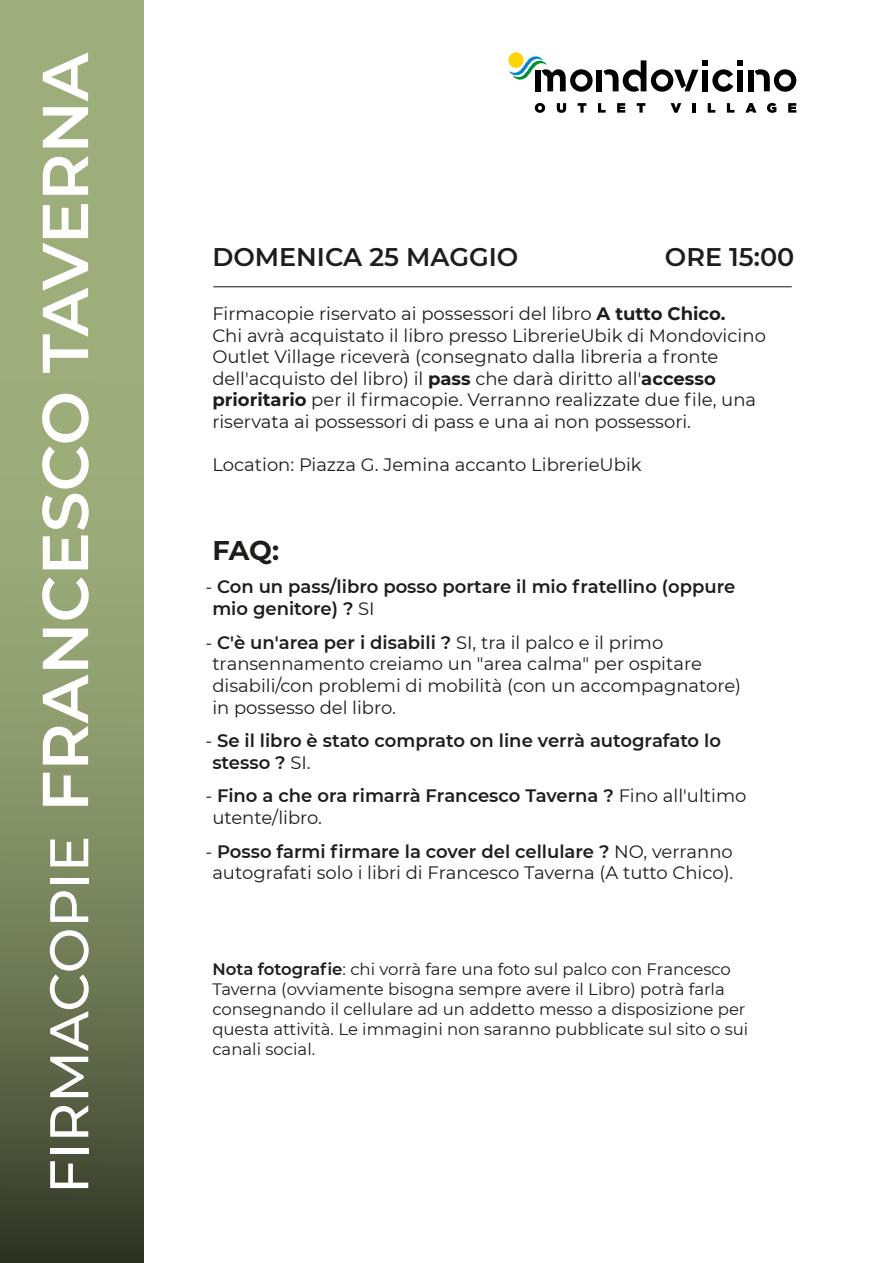
<style>
.page{position:relative;width:893px;height:1263px;background:#fff}
.page>*{position:absolute;margin:0;border:0;box-sizing:border-box;transform-origin:0 0}
.t1{font:600 64.65px "Montserrat";color:#fff}
.t2{font:500 54.3px "Montserrat";color:#fff}
.t3{font:700 27px "Montserrat";color:#1d1d1b}
.t4{font:600 25.5px "Montserrat";color:#1d1d1b}
.t5{font:18px/21.6px "Montserrat";color:#1d1d1b}
.t6{font:600 18px/21.6px "Montserrat";color:#1d1d1b}
.t7{font:16.5px/19.8px "Montserrat";color:#1d1d1b}
.s1{font-weight:700}
.s2{font-weight:400}
.s3{font-weight:600}
</style>
<div class="page">
<div style="left:0;top:0;width:143px;height:1263px;background:#9eae7b"></div>
<svg style="left:535px;top:103px;width:10px;height:10px"></svg>
<svg style="left:557px;top:103px;width:9px;height:10px"></svg>
<svg style="left:578px;top:103px;width:8px;height:10px"></svg>
<svg style="left:598px;top:103px;width:8px;height:10px"></svg>
<svg style="left:617px;top:103px;width:8px;height:10px"></svg>
<svg style="left:637px;top:103px;width:8px;height:10px"></svg>
<svg style="left:671px;top:103px;width:10px;height:10px"></svg>
<svg style="left:693px;top:103px;width:3px;height:10px"></svg>
<svg style="left:708px;top:103px;width:7px;height:10px"></svg>
<svg style="left:727px;top:103px;width:7px;height:10px"></svg>
<svg style="left:745px;top:103px;width:11px;height:10px"></svg>
<svg style="left:767px;top:103px;width:9px;height:10px"></svg>
<svg style="left:788px;top:103px;width:8px;height:10px"></svg>
<div style="left:596px;top:70px;width:6px;height:21px;background:#010101"></div>
<svg style="left:508px;top:52px;width:16px;height:16px"></svg>
<div style="left:748px;top:70px;width:6px;height:21px;background:#010101"></div>
<svg style="left:755px;top:69px;width:41px;height:23px"></svg>
<svg style="left:508px;top:54px;width:85px;height:38px"></svg>
<svg style="left:603px;top:60px;width:140px;height:32px"></svg>
<svg style="left:0;top:644px;width:143px;height:619px;background:#6b7653"></svg>
<hr style="left:213px;top:286px;width:579px;height:1px;background:#1d1d1b">
<h1 class="t1" style="left:19px;top:812px;width:761px;rotate:-90deg">FRANCESCO TAVERNA</h1>
<h2 class="t2" style="left:31px;top:1194px;width:360px;rotate:-90deg">FIRMACOPIE</h2>
<h3 class="t4" style="left:212px;top:239px;width:307px">DOMENICA 25 MAGGIO</h3>
<h3 class="t4" style="left:665px;top:239px;width:131px">ORE 15:00</h3>
<p class="t5" style="left:212px;top:302px;width:555px">Firmacopie riservato ai possessori del libro <span class="s1">A tutto Chico.<br></span>Chi avrà acquistato il libro presso LibrerieUbik di Mondovicino Outlet Village riceverà (consegnato dalla libreria a fronte dell'acquisto del libro) il <span class="s1">pass</span> che darà diritto all'<span class="s1">accesso prioritario</span> per il firmacopie. Verranno realizzate due file, una riservata ai possessori di pass e una ai non possessori.</p>
<p class="t5" style="left:212px;top:453px;width:431px">Location: Piazza G. Jemina accanto LibrerieUbik</p>
<h3 class="t3" style="left:212px;top:531px;width:68px">FAQ:</h3>
<p class="t6" style="left:212px;top:575px;width:524px;text-indent:-7px"><span class="s2">-</span> Con un pass/libro posso portare il mio fratellino (oppure mio genitore) ? <span class="s2">SI</span></p>
<p class="t5" style="left:212px;top:631px;width:530px;text-indent:-7px">- <span class="s3">C'è un'area per i disabili ?</span> SI, tra il palco e il primo transennamento creiamo un "area calma" per ospitare disabili/con problemi di mobilità (con un accompagnatore) in possesso del libro.</p>
<p class="t6" style="left:212px;top:729px;width:510px;text-indent:-7px"><span class="s2">-</span> Se il libro è stato comprato on line verrà autografato lo stesso ? <span class="s2">SI.</span></p>
<p class="t6" style="left:212px;top:784px;width:536px;text-indent:-7px"><span class="s2">-</span> Fino a che ora rimarrà Francesco Taverna ? <span class="s2">Fino all'ultimo utente/libro.</span></p>
<p class="t5" style="left:205px;top:840px;width:529px;text-align:center">- <span class="s3">Posso farmi firmare la cover del cellulare ?</span> NO, verranno autografati solo i libri di Francesco Taverna (A tutto Chico).</p>
<p class="t7" style="left:212px;top:959px;width:537px"><span class="s3">Nota fotografie</span>: chi vorrà fare una foto sul palco con Francesco Taverna (ovviamente bisogna sempre avere il Libro) potrà farla consegnando il cellulare ad un addetto messo a disposizione per questa attività. Le immagini non saranno pubblicate sul sito o sui canali social.</p>
</div>
